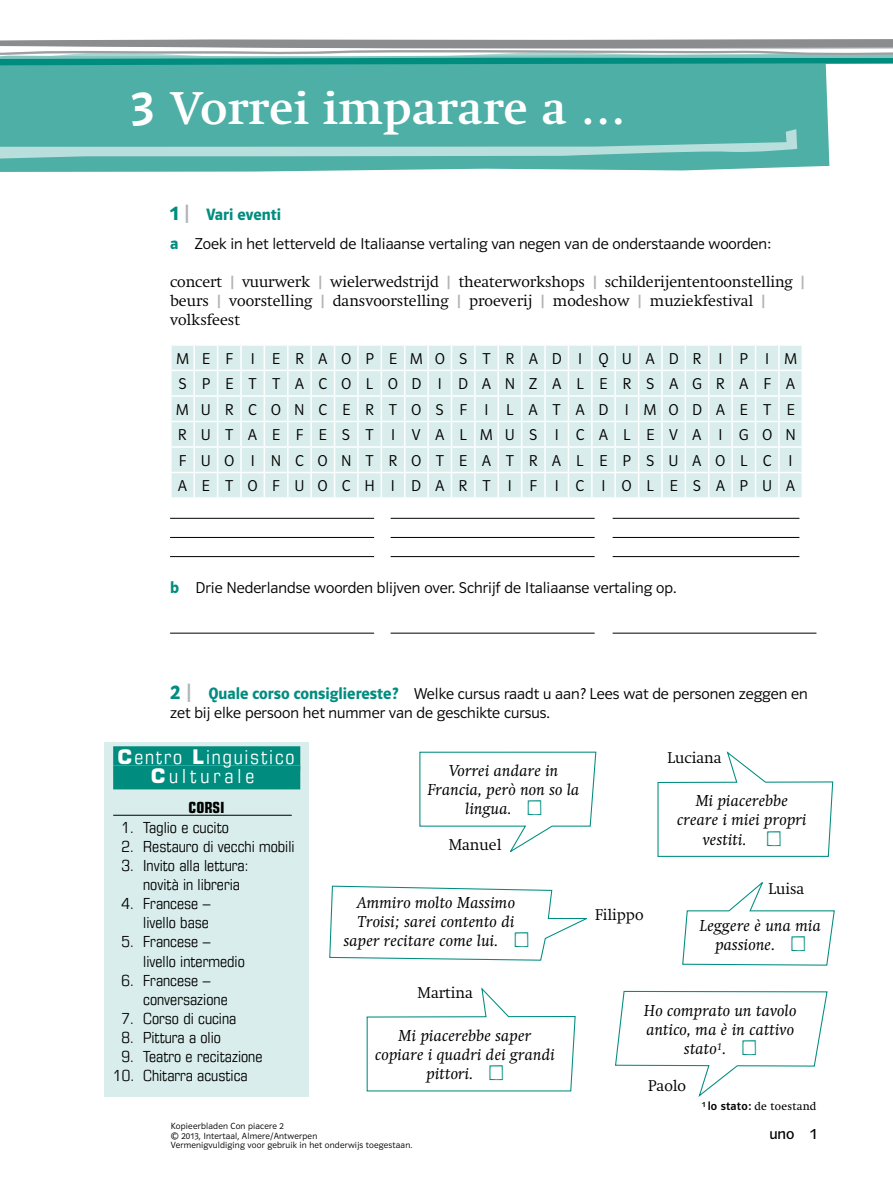
<style>
.page{position:relative;width:893px;height:1191px;background:#fff}
.page>*{position:absolute;margin:0;border:0;box-sizing:border-box;transform-origin:0 0}
.t1{font:700 45px "Klett Swift";letter-spacing:.01em;color:#fff}
.t2{font:condensed 19.5px/19.2px "Eurostile";letter-spacing:.09em;color:#fff;text-align:center}
.t3{font:16.5px "Polo ST11 K Hfett";color:#008d7f}
.t4{font:15.75px/19.2px "Polo ST11 K Leicht";color:#000}
.t5{font:italic 15.75px/19px "Klett Swift";letter-spacing:.02em;color:#000;text-align:center}
.t6{font:15.75px/25.5px "Polo ST11 K Leicht";letter-spacing:.93em;color:#000}
.t7{font:15.75px "Polo ST11 K Buch";color:#000}
.t8{font:condensed 15.3px/19.2px "Eurostile";color:#000}
.t9{font:300 15.3px/19.2px "Klett Swift";color:#000}
.t10{font:700 condensed 15.3px "Eurostile LT";color:#000}
.t11{font:11.25px "Klett Swift";letter-spacing:.02em;color:#000}
.t12{font:9px/9.6px "Polo ST11 K Leicht";letter-spacing:.02em;color:#000}
.s1{font-family:"Polo ST11 K Krftg";font-weight:400;font-size:49.5px}
.s2{font-size:21px}
.s3{font-family:"Polo ST11 K Krftg";font-size:21px;color:#b1b4b6}
.s4{font-family:"Polo ST11 K Hfett";font-size:16.5px;color:#008d7f}
.s5{font-family:"Polo ST11 K Hfett";font-weight:400;font-size:15.75px;color:#b1b4b6}
.s6{font-family:"Polo ST11 K Hfett";font-size:21px;color:#008d7f}
.s7{font-family:"Eurostile LT";font-weight:700;font-stretch:normal}
.s8{font-family:"Ale Signs Cage LL";font-style:normal;font-size:21px;color:#008d7f}
.s9{font-family:"Polo ST11 K Krftg";font-size:12px}
</style>
<div class="page">
<div style="left:0;top:66px;width:829px;height:106px;background:#4dafa5"></div>
<svg style="left:0;top:129px;width:797px;height:30px;background:#6ebdb5"></svg>
<svg style="left:0;top:39px;width:893px;height:27px;background:#7faeaa"></svg>
<hr style="left:170px;top:518px;width:204px;height:1px;background:#000">
<hr style="left:391px;top:518px;width:204px;height:1px;background:#000">
<hr style="left:613px;top:518px;width:186px;height:1px;background:#000">
<hr style="left:170px;top:537px;width:204px;height:1px;background:#000">
<hr style="left:391px;top:537px;width:204px;height:1px;background:#000">
<hr style="left:613px;top:537px;width:186px;height:1px;background:#000">
<hr style="left:170px;top:556px;width:204px;height:1px;background:#000">
<hr style="left:391px;top:556px;width:204px;height:1px;background:#000">
<hr style="left:613px;top:556px;width:186px;height:1px;background:#000">
<hr style="left:170px;top:633px;width:204px;height:1px;background:#000">
<hr style="left:391px;top:633px;width:204px;height:1px;background:#000">
<hr style="left:613px;top:633px;width:203px;height:1px;background:#000">
<svg style="left:172px;top:346px;width:630px;height:151px;background:#ddefed"></svg>
<hr style="left:778px;top:473px;width:2px;height:24px;background:#fff">
<hr style="left:801px;top:346px;width:2px;height:24px;background:#fff">
<hr style="left:801px;top:371px;width:2px;height:24px;background:#fff">
<hr style="left:801px;top:397px;width:2px;height:24px;background:#fff">
<hr style="left:801px;top:422px;width:2px;height:24px;background:#fff">
<hr style="left:801px;top:448px;width:2px;height:24px;background:#fff">
<hr style="left:801px;top:473px;width:2px;height:24px;background:#fff">
<svg style="left:419px;top:751px;width:178px;height:101px"></svg>
<svg style="left:657px;top:751px;width:177px;height:106px"></svg>
<svg style="left:329px;top:885px;width:258px;height:76px"></svg>
<svg style="left:366px;top:987px;width:210px;height:105px"></svg>
<svg style="left:682px;top:882px;width:153px;height:84px"></svg>
<div style="left:105px;top:742px;width:204px;height:354px;background:#d9eeec"></div>
<div style="left:113px;top:746px;width:187px;height:24px;background:#008d7f"></div>
<div style="left:113px;top:765px;width:187px;height:24px;background:#008d7f"></div>
<hr style="left:113px;top:815px;width:179px;height:1px;background:#000">
<svg style="left:615px;top:990px;width:213px;height:107px"></svg>
<h1 class="t1" style="left:130px;top:82px;width:497px"><span class="s1">3</span> Vorrei imparare a …</h1>
<p class="t3" style="left:170px;top:205px;width:113px"><span class="s2">1</span> <span class="s3">|</span> Vari eventi</p>
<p class="t4" style="left:170px;top:234px;width:602px"><span class="s4">a</span> Zoek in het letterveld de Italiaanse vertaling van negen van de onderstaande woorden:</p>
<p class="t9" style="left:170px;top:272px;width:637px">concert <span class="s5">|</span> vuurwerk <span class="s5">|</span> wielerwedstrijd <span class="s5">|</span> theaterworkshops <span class="s5">|</span> schilderijententoonstelling <span class="s5">| </span>beurs <span class="s5">|</span> voorstelling <span class="s5">|</span> dansvoorstelling <span class="s5">|</span> proeverij <span class="s5">|</span> modeshow <span class="s5">|</span> muziekfestival <span class="s5">| </span>volksfeest</p>
<p class="t6" style="left:176px;top:346px;width:623px">MEF I ERAOPEMOSTRAD IQUADR I P IM<br>SPETTACOLODIDANZALERSAGRAFA<br>MURCONCERTOSF I LATADIMODAETE<br>RUTAEFEST I VALMUS I CALEVAIGON<br>FUOINCONTROTEATRALEPSUAOLC I<br>AETOFUOCHIDART I F I C IOLESAPUA</p>
<p class="t4" style="left:170px;top:578px;width:508px"><span class="s4">b</span> Drie Nederlandse woorden blijven over. Schrijf de Italiaanse vertaling op.</p>
<p class="t4" style="left:170px;top:684px;width:639px"><span class="s6">2</span> <span class="s3">|</span> <span class="s4">Quale corso consigliereste?</span> Welke cursus raadt u aan? Lees wat de personen zeggen en zet bij elke persoon het nummer van de geschikte cursus.</p>
<p class="t2" style="left:118px;top:747px;width:178px"><span class="s7">C</span>entro <span class="s7">L</span>inguistico<br><span class="s7">C</span>ulturale</p>
<p class="t10" style="left:189px;top:798px;width:38px">CORSI</p>
<p class="t8" style="left:121px;top:817px;width:109px">1. Taglio e cucito</p>
<p class="t8" style="left:121px;top:836px;width:175px">2. Restauro di vecchi mobili</p>
<p class="t8" style="left:143px;top:855px;width:107px;text-indent:-22px">3. Invito alla lettura: novità in libreria</p>
<p class="t8" style="left:121px;top:893px;width:90px;text-align:right">4. Francese – livello base</p>
<p class="t8" style="left:143px;top:932px;width:103px;text-indent:-22px">5. Francese – livello intermedio</p>
<p class="t8" style="left:143px;top:970px;width:86px;text-indent:-22px">6. Francese – conversazione</p>
<p class="t8" style="left:121px;top:1008px;width:116px">7. Corso di cucina</p>
<p class="t8" style="left:121px;top:1027px;width:101px">8. Pittura a olio</p>
<p class="t8" style="left:121px;top:1047px;width:143px">9. Teatro e recitazione</p>
<p class="t8" style="left:113px;top:1066px;width:136px">10. Chitarra acustica</p>
<p class="t5" style="left:428px;top:761px;width:153px">Vorrei andare in<br>Francia, però non so la lingua. <span class="s8">@</span></p>
<p class="t9" style="left:449px;top:835px;width:54px">Manuel</p>
<p class="t5" style="left:344px;top:893px;width:186px">Ammiro molto Massimo<br>Troisi; sarei contento di saper recitare come lui. <span class="s8">@</span></p>
<p class="t9" style="left:417px;top:982px;width:57px">Martina</p>
<p class="t5" style="left:375px;top:1026px;width:181px">Mi piacerebbe saper copiare i quadri dei grandi pittori. <span class="s8">@</span></p>
<p class="t9" style="left:667px;top:748px;width:56px">Luciana</p>
<p class="t5" style="left:677px;top:791px;width:131px">Mi piacerebbe creare i miei propri vestiti. <span class="s8">@</span></p>
<p class="t9" style="left:595px;top:905px;width:50px">Filippo</p>
<p class="t9" style="left:768px;top:879px;width:37px">Luisa</p>
<p class="t5" style="left:700px;top:916px;width:122px">Leggere è una mia passione. <span class="s8">@</span></p>
<p class="t5" style="left:644px;top:1001px;width:154px">Ho comprato un tavolo antico, ma è in cattivo stato<sup>1</sup>. <span class="s8">@</span></p>
<p class="t9" style="left:648px;top:1076px;width:39px">Paolo</p>
<p class="t11" style="left:702px;top:1099px;width:116px"><sup>1</sup> <span class="s9">lo stato:</span> de toestand</p>
<p class="t12" style="left:171px;top:1121px;width:243px">Kopieerbladen Con piacere 2<br>© 2013, Intertaal, Almere/Antwerpen<br>Vermenigvuldiging voor gebruik in het onderwijs toegestaan.</p>
<p class="t7" style="left:769px;top:1125px;width:49px">uno 1</p>
</div>
